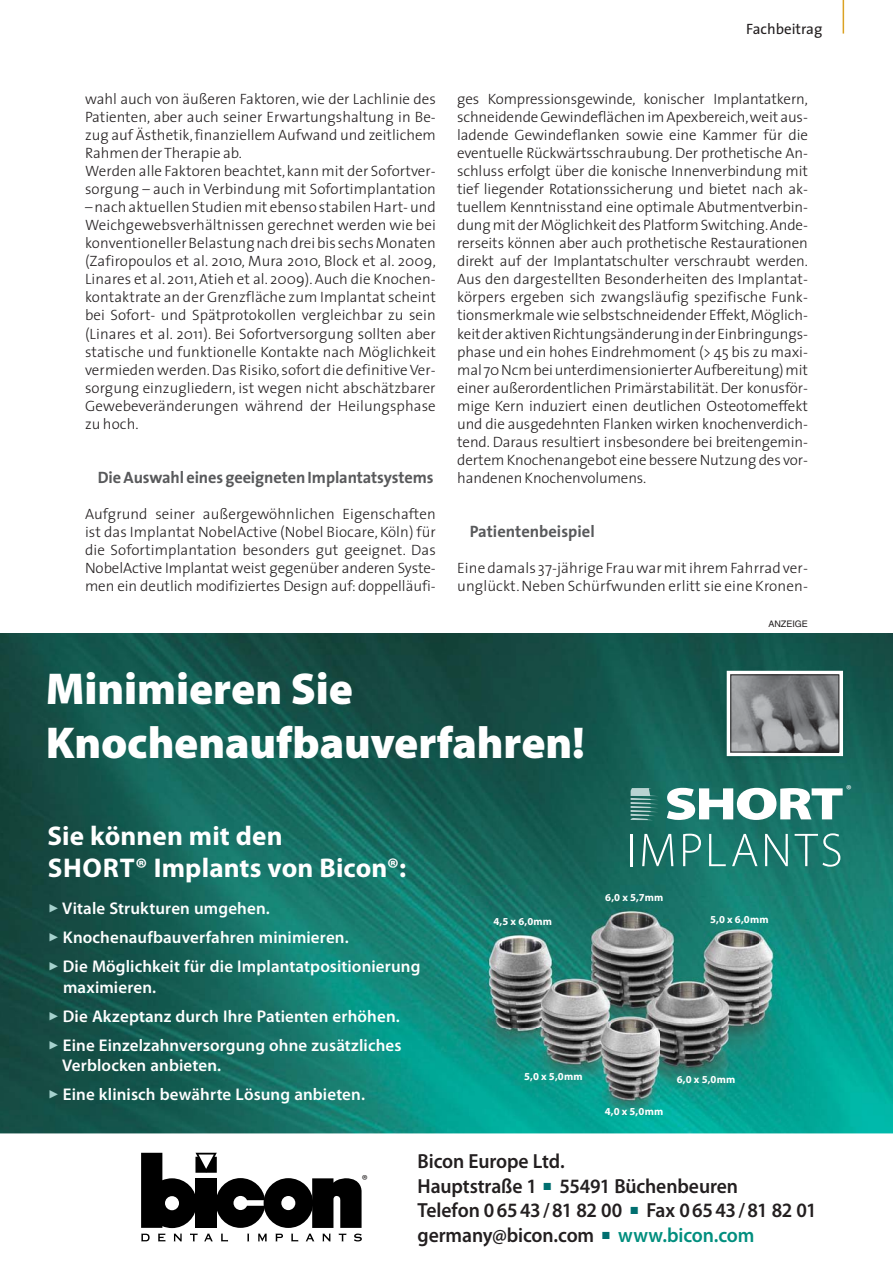
<style>
.page{position:relative;width:893px;height:1263px;background:#fff}
.page>*{position:absolute;margin:0;border:0;box-sizing:border-box;transform-origin:0 0}
.t1{font:900 44.85px/53.8px "Myriad Pro";letter-spacing:-.005em;color:#fff}
.t2{font:700 27.15px/32.2px "Myriad Pro";letter-spacing:.005em;color:#fff}
.t3{font:600 20.4px/24.6px "Myriad Pro";letter-spacing:-.005em;color:#231f20;scale:.96 1}
.t4{font:600 16.95px/20.4px "Myriad Pro";letter-spacing:.01em;color:#fff}
.t5{font:700 16.5px "The Sans";letter-spacing:-.005em;color:#58595b}
.t6{font:300 15px/18px "The Sans";color:#231f20;text-align:justify}
.t7{font:15px "The Sans";color:#231f20}
.t8{font:13.05px "Myriad Pro";color:#fff}
.t9{font:700 10.65px "Myriad Pro";letter-spacing:.015em;color:#fff}
.t10{font:9px "Helvetica";color:#231f20}
.s1{color:#a6d2ce}
.s2{color:#006f70}
.s3{color:#008e7e}
</style>
<div class="page">
<hr style="left:843px;top:0;width:1px;height:34px;background:#dba223">
<img style="left:0;top:634px;width:893px;height:499px">
<svg style="left:631px;top:788px;width:28px;height:32px"></svg>
<svg style="left:667px;top:788px;width:176px;height:32px"></svg>
<hr style="left:630px;top:834px;width:3px;height:32px;background:#fff">
<svg style="left:642px;top:834px;width:31px;height:32px"></svg>
<svg style="left:683px;top:834px;width:18px;height:32px"></svg>
<svg style="left:709px;top:834px;width:17px;height:32px"></svg>
<svg style="left:732px;top:834px;width:25px;height:32px"></svg>
<svg style="left:765px;top:834px;width:23px;height:32px"></svg>
<svg style="left:795px;top:833px;width:45px;height:34px;background:#3d8d83"></svg>
<img style="left:721px;top:668px;width:125px;height:94px">
<svg style="left:725px;top:669px;width:120px;height:89px"></svg>
<img style="left:733px;top:677px;width:104px;height:73px">
<div style="left:731px;top:675px;width:108px;height:77px;border:1px solid #262626"></div>
<img style="left:463px;top:897px;width:345px;height:218px">
<svg style="left:141px;top:1153px;width:221px;height:88px"></svg>
<p class="t7" style="left:746px;top:23px;width:78px">Fachbeitrag</p>
<p class="t6" style="left:85px;top:92px;width:352px;text-align:left">wahl auch von äußeren Faktoren, wie der Lachlinie des Patienten, aber auch seiner Erwartungshaltung in Be&shy;zug auf Ästhetik, finanziellem Aufwand und zeitlichem Rahmen der Therapie ab.<br>Werden alle Faktoren beachtet, kann mit der Sofortver&shy;sorgung – auch in Verbindung mit Sofortimplantation</p>
<p class="t6" style="left:85px;top:200px;width:352px">– nach aktuellen Studien mit ebenso stabilen Hart- und Weichgewebsverhältnissen gerechnet werden wie bei konventioneller Belastung nach drei bis sechs Monaten (Zafiropoulos et al. 2010, Mura 2010, Block et al. 2009, Linares et al. 2011, Atieh et al. 2009). Auch die Knochen&shy;kontaktrate an der Grenzfläche zum Implantat scheint bei Sofort- und Spätprotokollen vergleichbar zu sein (Linares et al. 2011). Bei Sofortversorgung sollten aber statische und funktionelle Kontakte nach Möglichkeit vermieden werden. Das Risiko, sofort die definitive Ver&shy;sorgung einzugliedern, ist wegen nicht abschätzbarer Gewebeveränderungen während der Heilungsphase zu hoch.</p>
<p class="t5" style="left:98px;top:468px;width:337px">Die Auswahl eines geeigneten Implantatsystems</p>
<p class="t6" style="left:85px;top:506px;width:352px">Aufgrund seiner außergewöhnlichen Eigenschaften ist das Implantat NobelActive (Nobel Biocare, Köln) für die Sofortimplantation besonders gut geeignet. Das NobelActive Implantat weist gegenüber anderen Syste&shy;men ein deutlich modifiziertes Design auf: doppelläufi-</p>
<p class="t6" style="left:457px;top:92px;width:352px">ges Kompressionsgewinde, konischer Implantatkern, schneidende Gewindeflächen im Apexbereich, weit aus&shy;ladende Gewindeflanken sowie eine Kammer für die eventuelle Rückwärtsschraubung. Der prothetische An&shy;schluss erfolgt über die konische Innenverbindung mit tief liegender Rotationssicherung und bietet nach ak&shy;tuellem Kenntnisstand eine optimale Abutmentverbin&shy;dung mit der Möglichkeit des Platform Switching. Ande&shy;rerseits können aber auch prothetische Restaurationen direkt auf der Implantatschulter verschraubt werden.<br>Aus den dargestellten Besonderheiten des Implantat - körpers ergeben sich zwangsläufig spezifische Funk&shy;tionsmerkmale wie selbstschneidender Effekt, Möglich&shy;keit der aktiven Richtungsänderung in der Einbringungs&shy;phase und ein hohes Eindrehmoment (&gt; 45 bis zu maxi&shy;mal 70 Ncm bei unterdimensionierter Aufbereitung) mit einer außerordentlichen Primärstabilität. Der konusför&shy;mige Kern induziert einen deutlichen Osteotomeffekt und die ausgedehnten Flanken wirken knochenverdich&shy;tend. Daraus resultiert insbesondere bei breitengemin&shy;dertem Knochenangebot eine bessere Nutzung des vor&shy;handenen Knochenvolumens.</p>
<p class="t5" style="left:470px;top:522px;width:126px">Patientenbeispiel</p>
<p class="t6" style="left:457px;top:560px;width:352px">Eine damals 37-jährige Frau war mit ihrem Fahrrad ver&shy;unglückt. Neben Schürfwunden erlitt sie eine Kronen-</p>
<p class="t10" style="left:768px;top:621px;width:41px">ANZEIGE</p>
<h1 class="t1" style="left:46px;top:662px;width:541px">Minimieren Sie<br>Knochenaufbauverfahren!</h1>
<h2 class="t2" style="left:47px;top:819px;width:360px">Sie können mit den<br>SHORT® Implants von Bicon®:</h2>
<p class="t4" style="left:48px;top:900px;width:223px"><span class="s1">✓</span> Vitale Strukturen umgehen.</p>
<p class="t4" style="left:48px;top:929px;width:302px"><span class="s1">✓</span> Knochenaufbau verfahren minimieren.</p>
<p class="t4" style="left:63px;top:958px;width:359px;text-indent:-15px"><span class="s1">✓</span> Die Möglichkeit für die Implantat positionierung maximieren.</p>
<p class="t4" style="left:48px;top:1008px;width:353px"><span class="s1">✓</span> Die Akzeptanz durch Ihre Patienten erhöhen.</p>
<p class="t4" style="left:62px;top:1037px;width:341px;text-indent:-14px"><span class="s1">✓</span> Eine Einzelzahnversorgung ohne zusätzliches<br>Verblocken anbieten.</p>
<p class="t4" style="left:48px;top:1086px;width:319px"><span class="s1">✓</span> Eine klinisch bewährte Lösung anbieten.</p>
<p class="t9" style="left:493px;top:915px;width:60px">4,5 x 6,0mm</p>
<p class="t9" style="left:605px;top:891px;width:60px">6,0 x 5,7mm</p>
<p class="t9" style="left:710px;top:913px;width:60px">5,0 x 6,0mm</p>
<p class="t9" style="left:524px;top:1070px;width:60px">5,0 x 5,0mm</p>
<p class="t9" style="left:677px;top:1073px;width:60px">6,0 x 5,0mm</p>
<p class="t9" style="left:605px;top:1105px;width:60px">4,0 x 5,0mm</p>
<h3 class="t3" style="left:417px;top:1151px;width:417px">Bicon Europe Ltd.<br>Hauptstraße 1 <span class="s2">■</span> 55491 Büchenbeuren<br>Telefon 0 65 43 / 81 82 00 <span class="s2">■</span> Fax 0 65 43 / 81 82 01 germany@bicon.com <span class="s2">■</span> <span class="s3">www.bicon.com</span></h3>
<p class="t8" style="left:846px;top:782px;width:7px">®</p>
</div>
